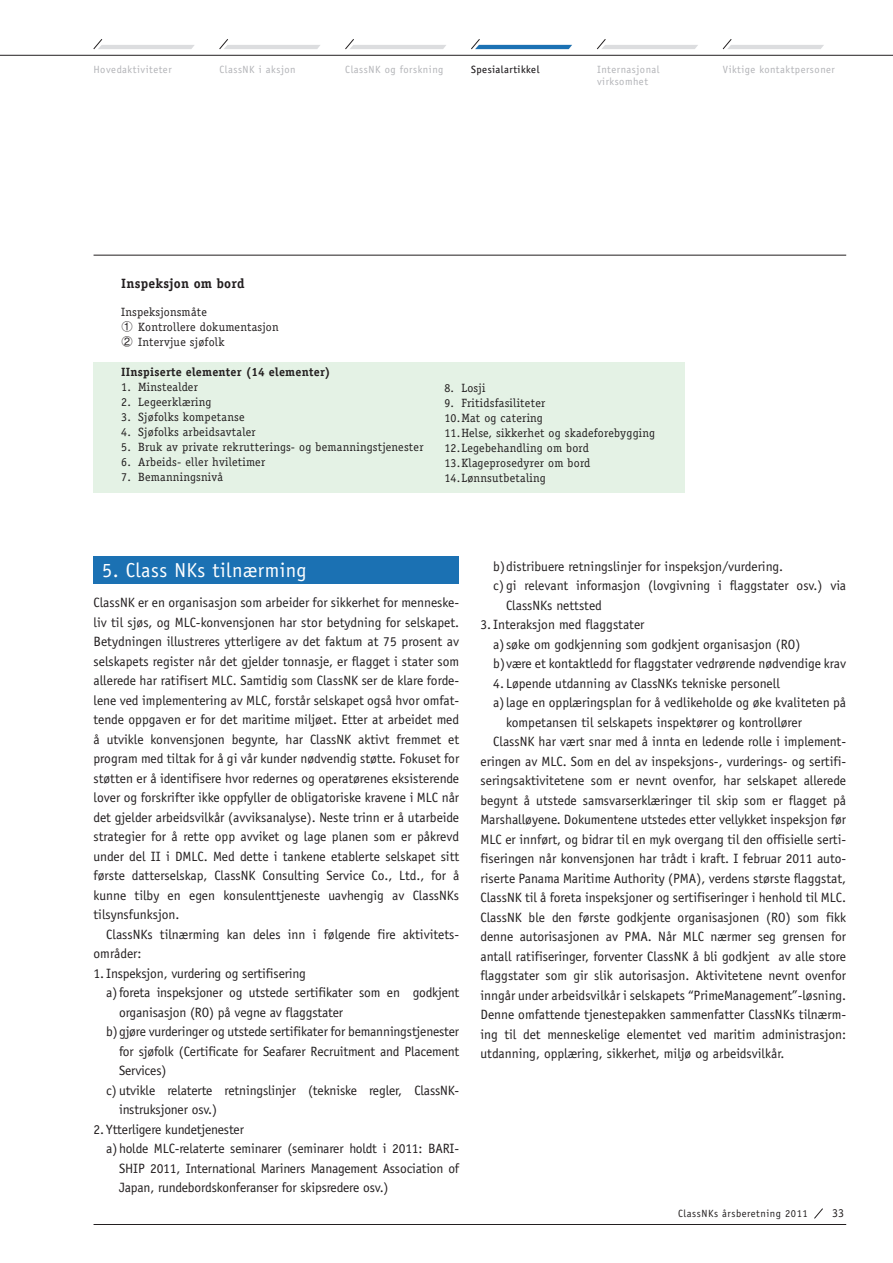
<style>
.page{position:relative;width:893px;height:1263px;background:#fff}
.page>*{position:absolute;margin:0;border:0;box-sizing:border-box;transform-origin:0 0}
.t1{font:20.25px "Officina Sans";letter-spacing:.025em;color:#fff}
.t2{font:13.5px/19.5px "Officina Sans";color:#231f20;text-align:justify}
.t3{font:700 13.5px "Officina Serif";letter-spacing:.02em;color:#231f20}
.t4{font:12px/15px "Officina Serif";letter-spacing:.02em;color:#231f20}
.t5{font:700 12px "Officina Serif";letter-spacing:.02em;color:#231f20}
.t6{font:12px "Officina Sans";color:#231f20}
.t7{font:10.5px/12px "Officina Sans";letter-spacing:.05em;color:#b2b3b7}
.t8{font:10.5px "Officina Sans";letter-spacing:.05em;color:#231f20}
.s1{font-family:"Number Circle"}
</style>
<div class="page">
<hr style="left:94px;top:255px;width:752px;height:1px;background:#231f20">
<div style="left:94px;top:362px;width:591px;height:130px;background:#e4f2e5"></div>
<div style="left:94px;top:556px;width:365px;height:27px;background:#1b71b3"></div>
<svg style="left:814px;top:1208px;width:9px;height:11px"></svg>
<hr style="left:94px;top:1224px;width:752px;height:1px;background:#231f20">
<svg style="left:93px;top:39px;width:101px;height:11px"></svg>
<svg style="left:219px;top:39px;width:101px;height:11px"></svg>
<svg style="left:345px;top:39px;width:101px;height:11px"></svg>
<svg style="left:597px;top:39px;width:101px;height:11px"></svg>
<svg style="left:722px;top:39px;width:102px;height:11px"></svg>
<svg style="left:471px;top:39px;width:101px;height:11px"></svg>
<hr style="left:0;top:55px;width:893px;height:1px;background:#231f20">
<p class="t7" style="left:94px;top:63px;width:80px">Hovedaktiviteter</p>
<p class="t8" style="left:471px;top:63px;width:70px">Spesialartikkel</p>
<p class="t7" style="left:723px;top:63px;width:113px">Viktige kontaktpersoner</p>
<p class="t7" style="left:219px;top:63px;width:78px">ClassNK i aksjon</p>
<p class="t7" style="left:345px;top:63px;width:100px">ClassNK og forskning</p>
<p class="t7" style="left:597px;top:63px;width:64px">Internasjonal virksomhet</p>
<p class="t3" style="left:121px;top:275px;width:125px">Inspeksjon om bord</p>
<p class="t4" style="left:121px;top:305px;width:159px">Inspeksjonsmåte<br><span class="s1">1</span> Kontrollere dokumentasjon<br><span class="s1">2</span> Intervjue sjøfolk</p>
<p class="t5" style="left:121px;top:365px;width:211px">IInspiserte elementer (14 elementer)</p>
<p class="t4" style="left:121px;top:380px;width:78px">1. Minstealder</p>
<p class="t4" style="left:121px;top:395px;width:92px">2. Legeerklæring</p>
<p class="t4" style="left:121px;top:410px;width:125px">3. Sjøfolks kompetanse</p>
<p class="t4" style="left:121px;top:425px;width:136px">4. Sjøfolks arbeidsavtaler</p>
<p class="t4" style="left:121px;top:440px;width:304px">5. Bruk av private rekrutterings- og bemanningstjenester</p>
<p class="t4" style="left:121px;top:455px;width:146px">6. Arbeids- eller hviletimer</p>
<p class="t4" style="left:121px;top:470px;width:103px">7. Bemanningsnivå</p>
<p class="t4" style="left:444px;top:380px;width:43px">8. Losji</p>
<p class="t4" style="left:444px;top:395px;width:212px">9. Fritidsfasiliteter<br>10.Mat og catering<br>11.Helse, sikkerhet og skadeforebygging<br>12.Legebehandling om bord<br>13.Klageprosedyrer om bord<br>14.Lønnsutbetaling</p>
<h1 class="t1" style="left:102px;top:558px;width:206px">5. Class NKs tilnærming</h1>
<p class="t2" style="left:94px;top:593px;width:367px">ClassNK er en organisasjon som arbeider for sikkerhet for menneske&shy;liv til sjøs, og MLC-konvensjonen har stor betydning for selskapet.<br>Betydningen illustreres ytterligere av det faktum at 75 prosent av selskapets register når det gjelder tonnasje, er flagget i stater som allerede har ratifisert MLC. Samtidig som ClassNK ser de klare forde&shy;lene ved implementering av MLC, forstår selskapet også hvor omfat&shy;tende oppgaven er for det maritime miljøet. Etter at arbeidet med å utvikle konvensjonen begynte, har ClassNK aktivt fremmet et program med tiltak for å gi vår kunder nødvendig støtte. Fokuset for støtten er å identifisere hvor redernes og operatørenes eksisterende lover og forskrifter ikke oppfyller de obligatoriske kravene i MLC når det gjelder arbeidsvilkår (avviksanalyse). Neste trinn er å utarbeide strategier for å rette opp avviket og lage planen som er påkrevd under del II i DMLC. Med dette i tankene etablerte selskapet sitt første datterselskap, ClassNK Consulting Service Co., Ltd., for å kunne tilby en egen konsulenttjeneste uavhengig av ClassNKs tilsynsfunksjon.</p>
<p class="t2" style="left:94px;top:924px;width:364px;text-indent:13px">ClassNKs tilnærming kan deles inn i følgende fire aktivitets-- områder:</p>
<p class="t2" style="left:94px;top:963px;width:214px">1. Inspeksjon, vurdering og sertifisering</p>
<p class="t2" style="left:106px;top:983px;width:354px">a)foreta inspeksjoner og utstede sertifikater som en godkjent</p>
<p class="t2" style="left:119px;top:1002px;width:226px">organisasjon (RO) på vegne av flaggstater</p>
<p class="t2" style="left:106px;top:1022px;width:354px">b)gjøre vurderinger og utstede sertifikater for bemanningstjenester</p>
<p class="t2" style="left:119px;top:1041px;width:342px">for sjøfolk (Certificate for Seafarer Recruitment and Placement</p>
<p class="t2" style="left:119px;top:1061px;width:49px">Services)</p>
<p class="t2" style="left:106px;top:1080px;width:354px">c) utvikle relaterte retningslinjer (tekniske regler, ClassNK-</p>
<p class="t2" style="left:119px;top:1100px;width:100px">instruksjoner osv.)</p>
<p class="t2" style="left:94px;top:1119px;width:152px">2. Ytterligere kundetjenester</p>
<p class="t2" style="left:106px;top:1139px;width:354px">a)holde MLC-relaterte seminarer (seminarer holdt i 2011: BARI-</p>
<p class="t2" style="left:119px;top:1158px;width:342px">SHIP 2011, International Mariners Management Association of</p>
<p class="t2" style="left:119px;top:1178px;width:271px">Japan, rundebordskonferanser for skipsredere osv.)</p>
<p class="t2" style="left:493px;top:556px;width:291px">b)distribuere retningslinjer for inspeksjon/vurdering.</p>
<p class="t2" style="left:493px;top:576px;width:354px">c) gi relevant informasjon (lovgivning i flaggstater osv.) via</p>
<p class="t2" style="left:506px;top:595px;width:98px">ClassNKs nettsted</p>
<p class="t2" style="left:480px;top:615px;width:166px">3.Interaksjon med flaggstater</p>
<p class="t2" style="left:493px;top:634px;width:309px">a)søke om godkjenning som godkjent organisasjon (RO)</p>
<p class="t2" style="left:493px;top:654px;width:354px">b)være et kontaktledd for flaggstater vedrørende nødvendige krav</p>
<p class="t2" style="left:493px;top:673px;width:288px">4. Løpende utdanning av ClassNKs tekniske personell</p>
<p class="t2" style="left:493px;top:693px;width:354px">a)lage en opplæringsplan for å vedlikeholde og øke kvaliteten på</p>
<p class="t2" style="left:506px;top:712px;width:298px">kompetansen til selskapets inspektører og kontrollører</p>
<p class="t2" style="left:493px;top:732px;width:354px">ClassNK har vært snar med å innta en ledende rolle i implement-</p>
<p class="t2" style="left:480px;top:751px;width:367px">eringen av MLC. Som en del av inspeksjons-, vurderings- og sertifi-</p>
<p class="t2" style="left:480px;top:771px;width:367px">seringsaktivitetene som er nevnt ovenfor, har selskapet allerede</p>
<p class="t2" style="left:480px;top:790px;width:367px">begynt å utstede samsvarserklæringer til skip som er flagget på</p>
<p class="t2" style="left:480px;top:810px;width:367px">Marshalløyene. Dokumentene utstedes etter vellykket inspeksjon før</p>
<p class="t2" style="left:480px;top:829px;width:367px">MLC er innført, og bidrar til en myk overgang til den offisielle serti-</p>
<p class="t2" style="left:480px;top:849px;width:367px">fiseringen når konvensjonen har trådt i kraft. I februar 2011 auto-</p>
<p class="t2" style="left:480px;top:868px;width:367px">riserte Panama Maritime Authority (PMA), verdens største flaggstat,</p>
<p class="t2" style="left:480px;top:888px;width:367px">ClassNK til å foreta inspeksjoner og sertifiseringer i henhold til MLC.</p>
<p class="t2" style="left:480px;top:907px;width:367px">ClassNK ble den første godkjente organisasjonen (RO) som fikk</p>
<p class="t2" style="left:480px;top:927px;width:367px">denne autorisasjonen av PMA. Når MLC nærmer seg grensen for</p>
<p class="t2" style="left:480px;top:946px;width:367px">antall ratifiseringer, forventer ClassNK å bli godkjent av alle store</p>
<p class="t2" style="left:480px;top:966px;width:367px">flaggstater som gir slik autorisasjon. Aktivitetene nevnt ovenfor</p>
<p class="t2" style="left:480px;top:985px;width:367px">inngår under arbeidsvilkår i selskapets “PrimeManagement”-løsning.</p>
<p class="t2" style="left:480px;top:1005px;width:367px">Denne omfattende tjenestepakken sammenfatter ClassNKs tilnærm-</p>
<p class="t2" style="left:480px;top:1024px;width:367px">ing til det menneskelige elementet ved maritim administrasjon:</p>
<p class="t2" style="left:480px;top:1044px;width:306px">utdanning, opplæring, sikkerhet, miljø og arbeidsvilkår.</p>
<p class="t8" style="left:678px;top:1207px;width:131px">ClassNKs årsberetning 2011</p>
<p class="t6" style="left:832px;top:1206px;width:13px">33</p>
</div>
